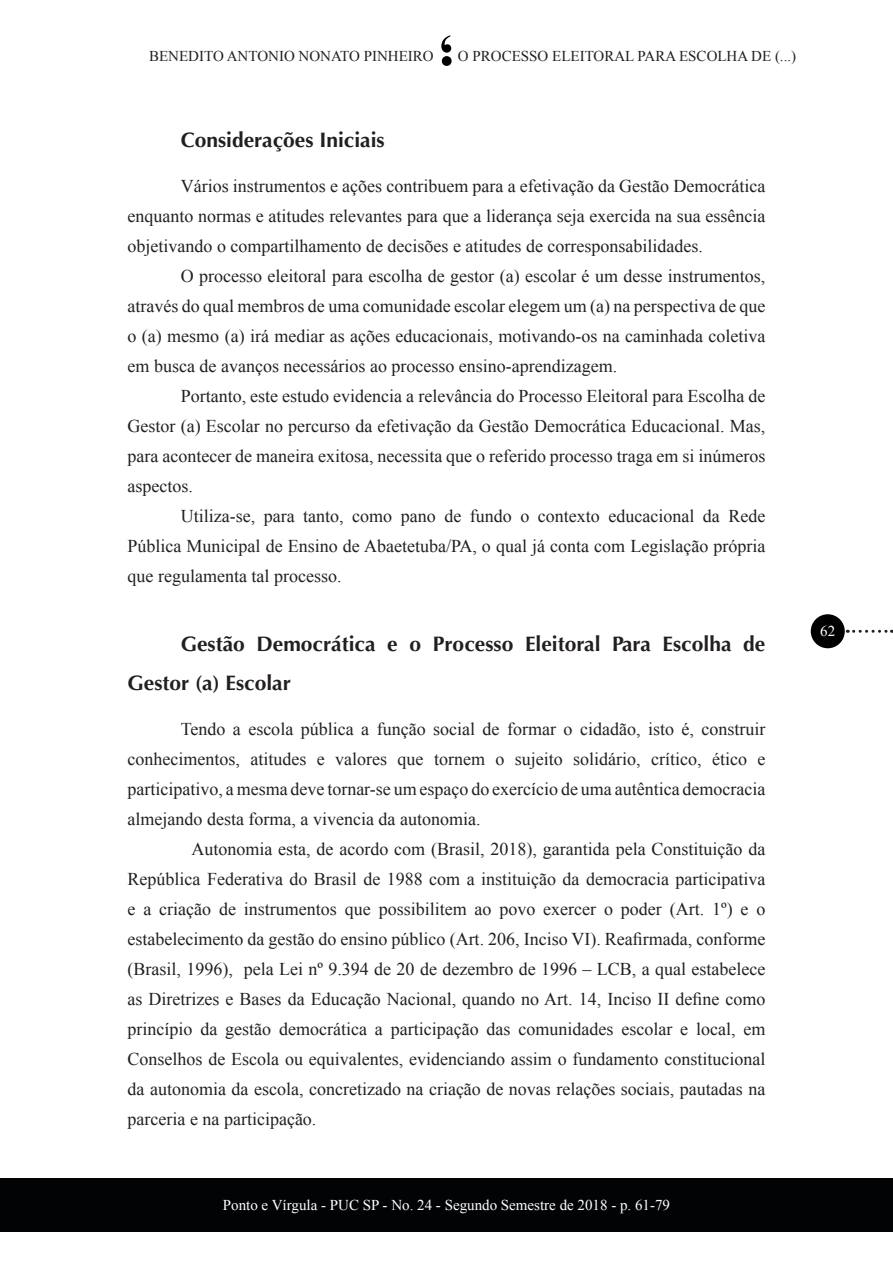
<style>
.page{position:relative;width:893px;height:1263px;background:#fff}
.page>*{position:absolute;margin:0;border:0;box-sizing:border-box;transform-origin:0 0}
.t1{font:700 21px/39px "Optima";color:#231f20}
.t2{font:18px/30px "Times New Roman";color:#231f20;text-align:justify}
.t3{font:15px "Times New Roman";color:#231f20}
.t4{font:15px "Times New Roman";color:#fff}
</style>
<div class="page">
<svg style="left:441px;top:35px;width:11px;height:31px"></svg>
<div style="left:0;top:1178px;width:893px;height:54px;background:#020304"></div>
<div style="left:811px;top:614px;width:34px;height:34px;background:#000;border-radius:50%"></div>
<svg style="left:854px;top:630px;width:38px;height:3px"></svg>
<p class="t3" style="left:149px;top:46px;width:286px">BENEDITO ANTONIO NONATO PINHEIRO</p>
<p class="t3" style="left:458px;top:46px;width:340px">O PROCESSO ELEITORAL PARA ESCOLHA DE (...)</p>
<p class="t1" style="left:181px;top:120px;width:205px">Considerações Iniciais</p>
<p class="t2" style="left:128px;top:170px;width:639px;text-indent:53px">Vários instrumentos e ações contribuem para a efetivação da Gestão Democrática enquanto normas e atitudes relevantes para que a liderança seja exercida na sua essência objetivando o compartilhamento de decisões e atitudes de corresponsabilidades.</p>
<p class="t2" style="left:128px;top:260px;width:639px;text-indent:53px">O processo eleitoral para escolha de gestor (a) escolar é um desse instrumentos, através do qual membros de uma comunidade escolar elegem um (a) na perspectiva de que o (a) mesmo (a) irá mediar as ações educacionais, motivando-os na caminhada coletiva em busca de avanços necessários ao processo ensino-aprendizagem.</p>
<p class="t2" style="left:128px;top:380px;width:639px;text-indent:53px">Portanto, este estudo evidencia a relevância do Processo Eleitoral para Escolha de Gestor (a) Escolar no percurso da efetivação da Gestão Democrática Educacional. Mas, para acontecer de maneira exitosa, necessita que o referido processo traga em si inúmeros aspectos.</p>
<p class="t2" style="left:128px;top:500px;width:639px;text-indent:53px">Utiliza-se, para tanto, como pano de fundo o contexto educacional da Rede Pública Municipal de Ensino de Abaetetuba/PA, o qual já conta com Legislação própria que regulamenta tal processo.</p>
<p class="t1" style="left:128px;top:624px;width:639px;text-indent:53px">Gestão Democrática e o Processo Eleitoral Para Escolha de<br>Gestor (a) Escolar</p>
<p class="t2" style="left:128px;top:713px;width:639px;text-indent:53px">Tendo a escola pública a função social de formar o cidadão, isto é, construir conhecimentos, atitudes e valores que tornem o sujeito solidário, crítico, ético e participativo, a mesma deve tornar-se um espaço do exercício de uma autêntica democracia almejando desta forma, a vivencia da autonomia.</p>
<p class="t2" style="left:128px;top:833px;width:639px;text-indent:64px">Autonomia esta, de acordo com (Brasil, 2018), garantida pela Constituição da República Federativa do Brasil de 1988 com a instituição da democracia participativa e a criação de instrumentos que possibilitem ao povo exercer o poder (Art. 1º) e o estabelecimento da gestão do ensino público (Art. 206, Inciso VI). Reafirmada, conforme (Brasil, 1996), pela Lei nº 9.394 de 20 de dezembro de 1996 – LCB, a qual estabelece as Diretrizes e Bases da Educação Nacional, quando no Art. 14, Inciso II define como princípio da gestão democrática a participação das comunidades escolar e local, em Conselhos de Escola ou equivalentes, evidenciando assim o fundamento constitucional da autonomia da escola, concretizado na criação de novas relações sociais, pautadas na parceria e na participação.</p>
<p class="t4" style="left:820px;top:621px;width:16px">62</p>
<p class="t4" style="left:223px;top:1195px;width:449px">Ponto e Vírgula - PUC SP - No. 24 - Segundo Semestre de 2018 - p. 61-79</p>
</div>
